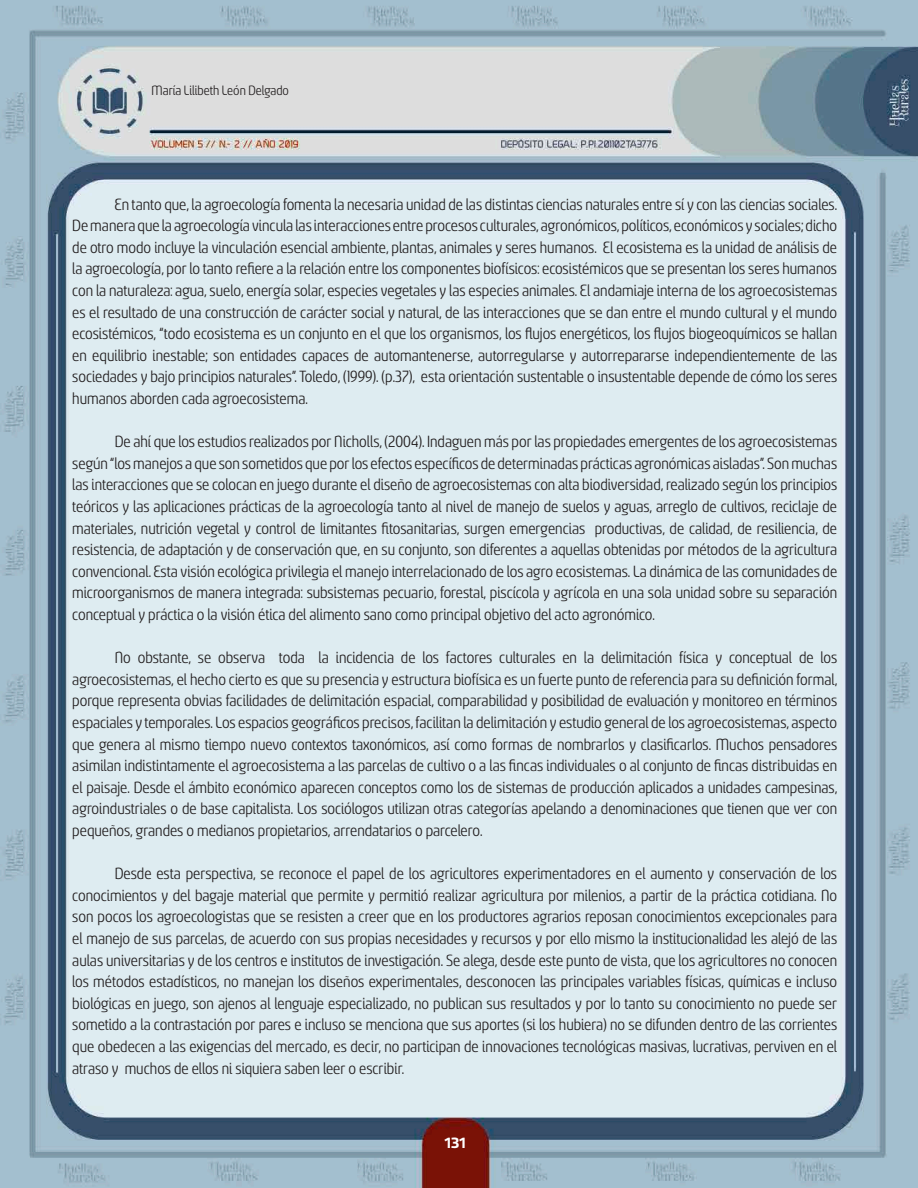
<style>
.page{position:relative;width:918px;height:1188px;background:#fff}
.page>*{position:absolute;margin:0;border:0;box-sizing:border-box;transform-origin:0 0}
.t1{font:18px/21.6px "Sancoale Narrow";color:#231f20;text-align:justify}
.t2{font:15px "Sancoale Narrow";color:#231f20}
.t3{font:500 15px "Akceler A";color:#fff}
</style>
<div class="page">
<img style="left:0;top:0;width:918px;height:1188px">
<p class="t2" style="left:152px;top:83px;width:139px">María Lilibeth León Delgado</p>
<p class="t1" style="left:72px;top:194px;width:766px;text-indent:43px">En tanto que, la agroecología fomenta la necesaria unidad de las distintas ciencias naturales entre sí y con las ciencias sociales.<br>De manera que la agroecología vincula las interacciones entre procesos culturales, agronómicos, políticos, económicos y sociales; dicho de otro modo incluye la vinculación esencial ambiente, plantas, animales y seres humanos. El ecosistema es la unidad de análisis de la agroecología, por lo tanto refiere a la relación entre los componentes biofísicos: ecosistémicos que se presentan los seres humanos con la naturaleza: agua, suelo, energía solar, especies vegetales y las especies animales. El andamiaje interna de los agroecosistemas es el resultado de una construcción de carácter social y natural, de las interacciones que se dan entre el mundo cultural y el mundo ecosistémicos, “todo ecosistema es un conjunto en el que los organismos, los flujos energéticos, los flujos biogeoquímicos se hallan en equilibrio inestable; son entidades capaces de automantenerse, autorregularse y autorrepararse independientemente de las sociedades y bajo principios naturales”. Toledo, (1999). (p.37), esta orientación sustentable o insustentable depende de cómo los seres humanos aborden cada agroecosistema.</p>
<p class="t1" style="left:72px;top:431px;width:766px;text-indent:43px">De ahí que los estudios realizados por Nicholls, (2004). Indaguen más por las propiedades emergentes de los agroecosistemas según “los manejos a que son sometidos que por los efectos específicos de determinadas prácticas agronómicas aisladas”. Son muchas las interacciones que se colocan en juego durante el diseño de agroecosistemas con alta biodiversidad, realizado según los principios teóricos y las aplicaciones prácticas de la agroecología tanto al nivel de manejo de suelos y aguas, arreglo de cultivos, reciclaje de materiales, nutrición vegetal y control de limitantes fitosanitarias, surgen emergencias productivas, de calidad, de resiliencia, de resistencia, de adaptación y de conservación que, en su conjunto, son diferentes a aquellas obtenidas por métodos de la agricultura convencional. Esta visión ecológica privilegia el manejo interrelacionado de los agro ecosistemas. La dinámica de las comunidades de microorganismos de manera integrada: subsistemas pecuario, forestal, piscícola y agrícola en una sola unidad sobre su separación conceptual y práctica o la visión ética del alimento sano como principal objetivo del acto agronómico.</p>
<p class="t1" style="left:72px;top:647px;width:766px;text-indent:43px">No obstante, se observa toda la incidencia de los factores culturales en la delimitación física y conceptual de los agroecosistemas, el hecho cierto es que su presencia y estructura biofísica es un fuerte punto de referencia para su definición formal, porque representa obvias facilidades de delimitación espacial, comparabilidad y posibilidad de evaluación y monitoreo en términos espaciales y temporales. Los espacios geográficos precisos, facilitan la delimitación y estudio general de los agroecosistemas, aspecto que genera al mismo tiempo nuevo contextos taxonómicos, así como formas de nombrarlos y clasificarlos. Muchos pensadores asimilan indistintamente el agroecosistema a las parcelas de cultivo o a las fincas individuales o al conjunto de fincas distribuidas en el paisaje. Desde el ámbito económico aparecen conceptos como los de sistemas de producción aplicados a unidades campesinas, agroindustriales o de base capitalista. Los sociólogos utilizan otras categorías apelando a denominaciones que tienen que ver con pequeños, grandes o medianos propietarios, arrendatarios o parcelero.</p>
<p class="t1" style="left:72px;top:863px;width:766px;text-indent:43px">Desde esta perspectiva, se reconoce el papel de los agricultores experimentadores en el aumento y conservación de los conocimientos y del bagaje material que permite y permitió realizar agricultura por milenios, a partir de la práctica cotidiana. No son pocos los agroecologistas que se resisten a creer que en los productores agrarios reposan conocimientos excepcionales para el manejo de sus parcelas, de acuerdo con sus propias necesidades y recursos y por ello mismo la institucionalidad les alejó de las aulas universitarias y de los centros e institutos de investigación. Se alega, desde este punto de vista, que los agricultores no conocen los métodos estadísticos, no manejan los diseños experimentales, desconocen las principales variables físicas, químicas e incluso biológicas en juego, son ajenos al lenguaje especializado, no publican sus resultados y por lo tanto su conocimiento no puede ser sometido a la contrastación por pares e incluso se menciona que sus aportes (si los hubiera) no se difunden dentro de las corrientes que obedecen a las exigencias del mercado, es decir, no participan de innovaciones tecnológicas masivas, lucrativas, perviven en el atraso y muchos de ellos ni siquiera saben leer o escribir.</p>
<p class="t3" style="left:445px;top:1132px;width:23px">131</p>
</div>
